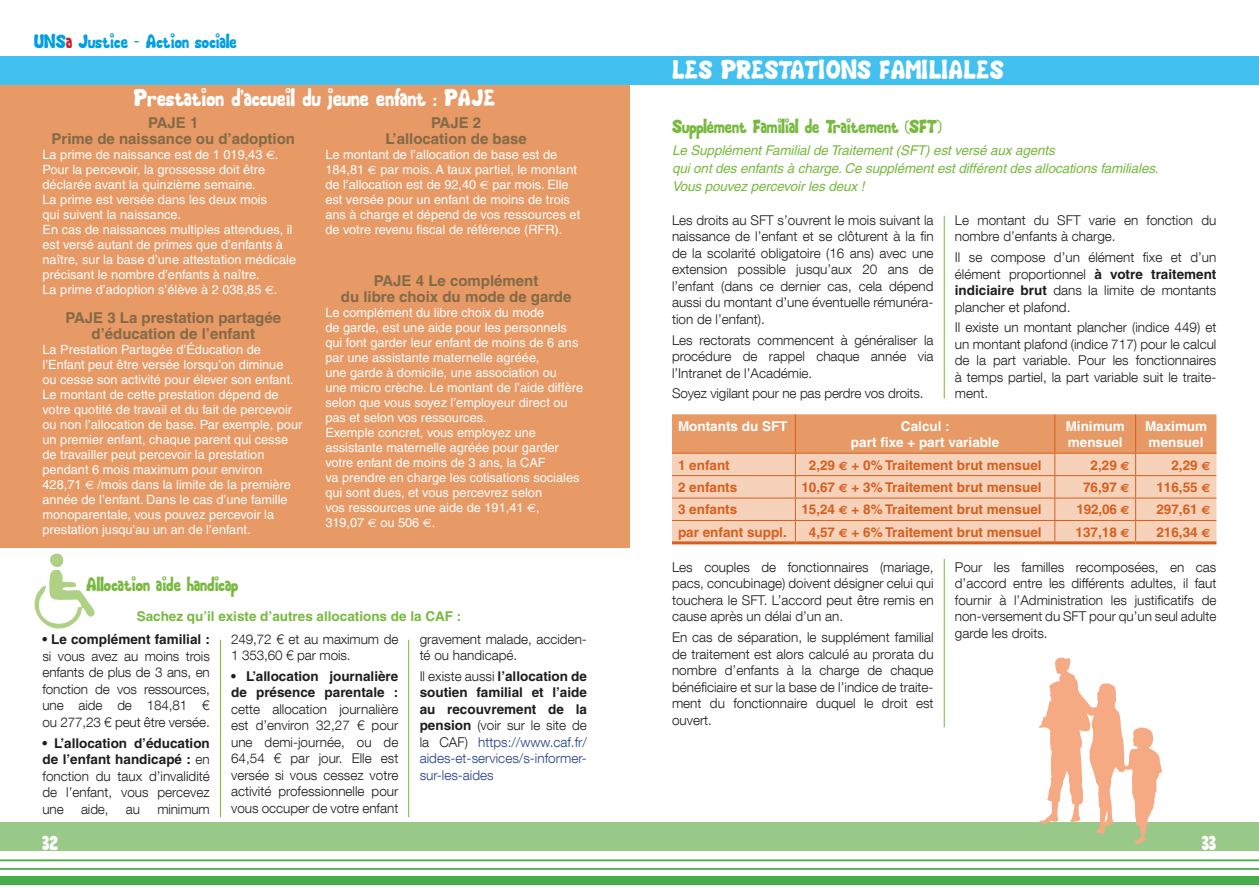
<style>
.page{position:relative;width:1259px;height:893px;background:#fff}
.page>*{position:absolute;margin:0;border:0;box-sizing:border-box;transform-origin:0 0}
.t1{font:27px "Chubby Cheeks";color:#fff}
.t2{font:24px "Chubby Cheeks";color:#fff}
.t3{font:21px "Chubby Cheeks";color:#fff}
.t4{font:19.5px "Chubby Cheeks";color:#78b93f}
.t5{font:19.5px "Chubby Cheeks";color:#009fe3}
.t6{font:700 15px/16.5px "Helvetica";color:#836a47;text-align:center}
.t7{font:300 13.5px/16.5px "Helvetica Neue LT Com";color:#1d1d1b;text-align:justify}
.t8{font:700 13.5px "Helvetica";color:#d65f1e}
.t9{font:700 13.5px/16.5px "Helvetica";color:#1d1d1b}
.t10{font:italic 13.5px/18px "Helvetica";letter-spacing:-.01em;color:#78b93f}
.t11{font:300 13.5px/16.5px "Helvetica Neue LT Com";color:#26418e;text-align:justify}
.t12{font:700 13.5px/16.5px "Helvetica";color:#fff}
.t13{font:700 13.5px "Helvetica";color:#78b93f}
.t14{font:12.75px/15px "Helvetica";color:#fff}
.s1{color:#c0242d}
.s2{font-family:"Euro Sans";font-size:12px}
.s3{font-family:"Helvetica Neue LT Com";font-weight:300}
.s4{font-family:"Helvetica";font-weight:700;color:#1d1d1b}
.s5{color:#1d1d1b}
.s6{font-family:"Helvetica";font-weight:700}
</style>
<div class="page">
<div style="left:0;top:85px;width:629px;height:462px;background:#e79966"></div>
<div style="left:0;top:822px;width:1259px;height:28px;background:#98c989"></div>
<svg style="left:0;top:860px;width:1259px;height:10px"></svg>
<div style="left:0;top:876px;width:1259px;height:8px;background:#45ad4a"></div>
<div style="left:0;top:57px;width:1259px;height:28px;background:#42c0f0"></div>
<svg style="left:672px;top:414px;width:544px;height:127px;background:#efbd9b"></svg>
<hr style="left:672px;top:541px;width:123px;height:3px;background:#d65f1e">
<hr style="left:795px;top:541px;width:259px;height:3px;background:#d65f1e">
<hr style="left:1054px;top:541px;width:81px;height:3px;background:#d65f1e">
<hr style="left:1135px;top:541px;width:81px;height:3px;background:#d65f1e">
<svg style="left:1038px;top:658px;width:124px;height:186px"></svg>
<hr style="left:944px;top:216px;width:1px;height:183px;background:#78b93f">
<hr style="left:944px;top:559px;width:1px;height:168px;background:#78b93f">
<hr style="left:220px;top:640px;width:1px;height:177px;background:#78b93f">
<hr style="left:408px;top:640px;width:1px;height:177px;background:#78b93f">
<h3 class="t5" style="left:34px;top:31px;width:204px">UNS<span class="s1">a</span> Justice - Action sociale</h3>
<h2 class="t2" style="left:134px;top:85px;width:363px">Prestation d’accueil du jeune enfant : PAJE</h2>
<p class="t6" style="left:52px;top:114px;width:245px">PAJE 1<br>Prime de naissance ou d’adoption</p>
<p class="t14" style="left:43px;top:147px;width:255px">La prime de naissance est de 1 019,43 <span class="s2">E</span>.<br>Pour la percevoir, la grossesse doit être déclarée avant la quinzième semaine.<br>La prime est versée dans les deux mois<br>qui suivent la naissance.<br>En cas de naissances multiples attendues, il est versé autant de primes que d’enfants à naître, sur la base d’une attestation médicale précisant le nombre d’enfants à naître.<br>La prime d’adoption s’élève à 2 038,85 <span class="s2">E</span>.</p>
<p class="t6" style="left:385px;top:114px;width:143px">PAJE 2<br>L’allocation de base</p>
<p class="t14" style="left:325px;top:147px;width:256px">Le montant de l’allocation de base est de 184,81 <span class="s2">E</span> par mois. A taux partiel, le montant de l’allocation est de 92,40 <span class="s2">E</span> par mois. Elle est versée pour un enfant de moins de trois ans à charge et dépend de vos ressources et de votre revenu fiscal de référence (RFR).</p>
<p class="t6" style="left:341px;top:272px;width:232px">PAJE 4 Le complément<br>du libre choix du mode de garde</p>
<p class="t14" style="left:325px;top:305px;width:259px">Le complément du libre choix du mode<br>de garde, est une aide pour les personnels qui font garder leur enfant de moins de 6 ans par une assistante maternelle agréée,<br>une garde à domicile, une association ou<br>une micro crèche. Le montant de l’aide diffère selon que vous soyez l’employeur direct ou pas et selon vos ressources.<br>Exemple concret, vous employez une assistante maternelle agréée pour garder votre enfant de moins de 3 ans, la CAF<br>va prendre en charge les cotisations sociales qui sont dues, et vous percevrez selon<br>vos ressources une aide de 191,41 <span class="s2">E</span>,<br>319,07 <span class="s2">E</span> ou 506 <span class="s2">E</span>.</p>
<p class="t6" style="left:66px;top:309px;width:217px">PAJE 3 La prestation partagée d’éducation de l’enfant</p>
<p class="t14" style="left:43px;top:342px;width:261px">La Prestation Partagée d’Éducation de l’Enfant peut être versée lorsqu’on diminue<br>ou cesse son activité pour élever son enfant.<br>Le montant de cette prestation dépend de votre quotité de travail et du fait de percevoir ou non l’allocation de base. Par exemple, pour un premier enfant, chaque parent qui cesse de travailler peut percevoir la prestation pendant 6 mois maximum pour environ 428,71 <span class="s2">E</span> /mois dans la limite de la première année de l’enfant. Dans le cas d’une famille monoparentale, vous pouvez percevoir la prestation jusqu’au un an de l’enfant.</p>
<h3 class="t4" style="left:86px;top:574px;width:153px">Allocation aide handicap</h3>
<p class="t13" style="left:137px;top:608px;width:326px">Sachez qu’il existe d’autres allocations de la CAF :</p>
<p class="t9" style="left:43px;top:631px;width:169px">• Le complément familial :</p>
<p class="t7" style="left:43px;top:648px;width:169px">si vous avez au moins trois enfants de plus de 3 ans, en fonction de vos ressources, une aide de 184,81 € ou 277,23 € peut être versée.</p>
<p class="t9" style="left:43px;top:734px;width:169px">• L’allocation d’éducation de l’enfant handicapé : <span class="s3">en</span></p>
<p class="t7" style="left:43px;top:767px;width:169px">fonction du taux d’invalidité de l’enfant, vous percevez une</p>
<p class="t7" style="left:81px;top:800px;width:29px">aide,</p>
<p class="t7" style="left:126px;top:800px;width:16px">au</p>
<p class="t7" style="left:157px;top:800px;width:54px">minimum</p>
<p class="t7" style="left:231px;top:630px;width:169px">249,72 € et au maximum de<br>1 353,60 € par mois.</p>
<p class="t9" style="left:231px;top:668px;width:169px">• L’allocation journalière de présence parentale :</p>
<p class="t7" style="left:231px;top:701px;width:169px">cette allocation journalière est d’environ 32,27 € pour une demi-journée, ou de 64,54 € par jour. Elle est versée si vous cessez votre activité professionnelle pour vous occuper de votre enfant</p>
<p class="t7" style="left:420px;top:630px;width:169px">gravement malade, acciden&shy;té ou handicapé.</p>
<p class="t9" style="left:420px;top:668px;width:169px;text-align:justify"><span class="s3">Il existe aussi</span> l’allocation de soutien familial et l’aide au recouvrement de la</p>
<p class="t11" style="left:420px;top:717px;width:169px"><span class="s4">pension</span> <span class="s5">(voir sur le site de la CAF)</span> https://www.caf.fr/ aides-et-services/s-informer&shy;sur-les-aides</p>
<h1 class="t1" style="left:672px;top:55px;width:333px">LES PRESTATIONS FAMILIALES</h1>
<h3 class="t4" style="left:672px;top:116px;width:271px">Supplément Familial de Traitement (SFT)</h3>
<p class="t10" style="left:672px;top:142px;width:488px">Le Supplément Familial de Traitement (SFT) est versé aux agents<br>qui ont des enfants à charge. Ce supplément est différent des allocations familiales.<br>Vous pouvez percevoir les deux !</p>
<p class="t7" style="left:672px;top:212px;width:263px">Les droits au SFT s’ouvrent le mois suivant la naissance de l’enfant et se clôturent à la fin de la scolarité obligatoire (16 ans) avec une extension possible jusqu’aux 20 ans de l’enfant (dans ce dernier cas, cela dépend aussi du montant d’une éventuelle rémunéra&shy;tion de l’enfant).</p>
<p class="t7" style="left:672px;top:331px;width:263px">Les rectorats commencent à généraliser la procédure de rappel chaque année via l’Intranet de l’Académie.</p>
<p class="t7" style="left:672px;top:385px;width:253px">Soyez vigilant pour ne pas perdre vos droits.</p>
<p class="t7" style="left:955px;top:212px;width:263px">Le montant du SFT varie en fonction du nombre d’enfants à charge.</p>
<p class="t7" style="left:955px;top:249px;width:263px">Il se compose d’un élément fixe et d’un élément proportionnel <span class="s6">à votre traitement indiciaire brut</span> dans la limite de montants plancher et plafond.</p>
<p class="t7" style="left:955px;top:319px;width:263px">Il existe un montant plancher (indice 449) et un montant plafond (indice 717) pour le calcul de la part variable. Pour les fonctionnaires à temps partiel, la part variable suit le traite&shy;ment.</p>
<p class="t12" style="left:678px;top:417px;width:111px">Montants du SFT</p>
<p class="t12" style="left:851px;top:417px;width:150px;text-align:center">Calcul :<br>part fixe + part variable</p>
<p class="t12" style="left:1065px;top:417px;width:60px">Minimum mensuel</p>
<p class="t12" style="left:1145px;top:417px;width:63px">Maximum mensuel</p>
<p class="t8" style="left:678px;top:457px;width:53px">1 enfant</p>
<p class="t8" style="left:809px;top:457px;width:234px">2,29 <span class="s2">E</span> + 0% Traitement brut mensuel</p>
<p class="t8" style="left:1090px;top:457px;width:41px">2,29 <span class="s2">E</span></p>
<p class="t8" style="left:1171px;top:457px;width:41px">2,29 <span class="s2">E</span></p>
<p class="t8" style="left:678px;top:479px;width:61px">2 enfants</p>
<p class="t8" style="left:801px;top:479px;width:242px">10,67 <span class="s2">E</span> + 3% Traitement brut mensuel</p>
<p class="t8" style="left:1083px;top:479px;width:48px">76,97 <span class="s2">E</span></p>
<p class="t8" style="left:1156px;top:479px;width:56px">116,55 <span class="s2">E</span></p>
<p class="t8" style="left:678px;top:501px;width:61px">3 enfants</p>
<p class="t8" style="left:801px;top:501px;width:242px">15,24 <span class="s2">E</span> + 8% Traitement brut mensuel</p>
<p class="t8" style="left:1076px;top:501px;width:55px">192,06 <span class="s2">E</span></p>
<p class="t8" style="left:1156px;top:501px;width:56px">297,61 <span class="s2">E</span></p>
<p class="t8" style="left:678px;top:524px;width:110px">par enfant suppl.</p>
<p class="t8" style="left:809px;top:524px;width:234px">4,57 <span class="s2">E</span> + 6% Traitement brut mensuel</p>
<p class="t8" style="left:1075px;top:524px;width:56px">137,18 <span class="s2">E</span></p>
<p class="t8" style="left:1156px;top:524px;width:56px">216,34 <span class="s2">E</span></p>
<p class="t7" style="left:672px;top:558px;width:263px">Les couples de fonctionnaires (mariage, pacs, concubinage) doivent désigner celui qui touchera le SFT. L’accord peut être remis en cause après un délai d’un an.</p>
<p class="t7" style="left:672px;top:629px;width:263px">En cas de séparation, le supplément familial de traitement est alors calculé au prorata du nombre d’enfants à la charge de chaque bénéficiaire et sur la base de l’indice de traite&shy;ment du fonctionnaire duquel le droit est ouvert.</p>
<p class="t7" style="left:955px;top:558px;width:263px">Pour les familles recomposées, en cas d’accord entre les différents adultes, il faut fournir à l’Administration les justificatifs de non-versement du SFT pour qu’un seul adulte garde les droits.</p>
<h3 class="t3" style="left:43px;top:832px;width:17px">32</h3>
<h3 class="t3" style="left:1202px;top:832px;width:16px">33</h3>
</div>
